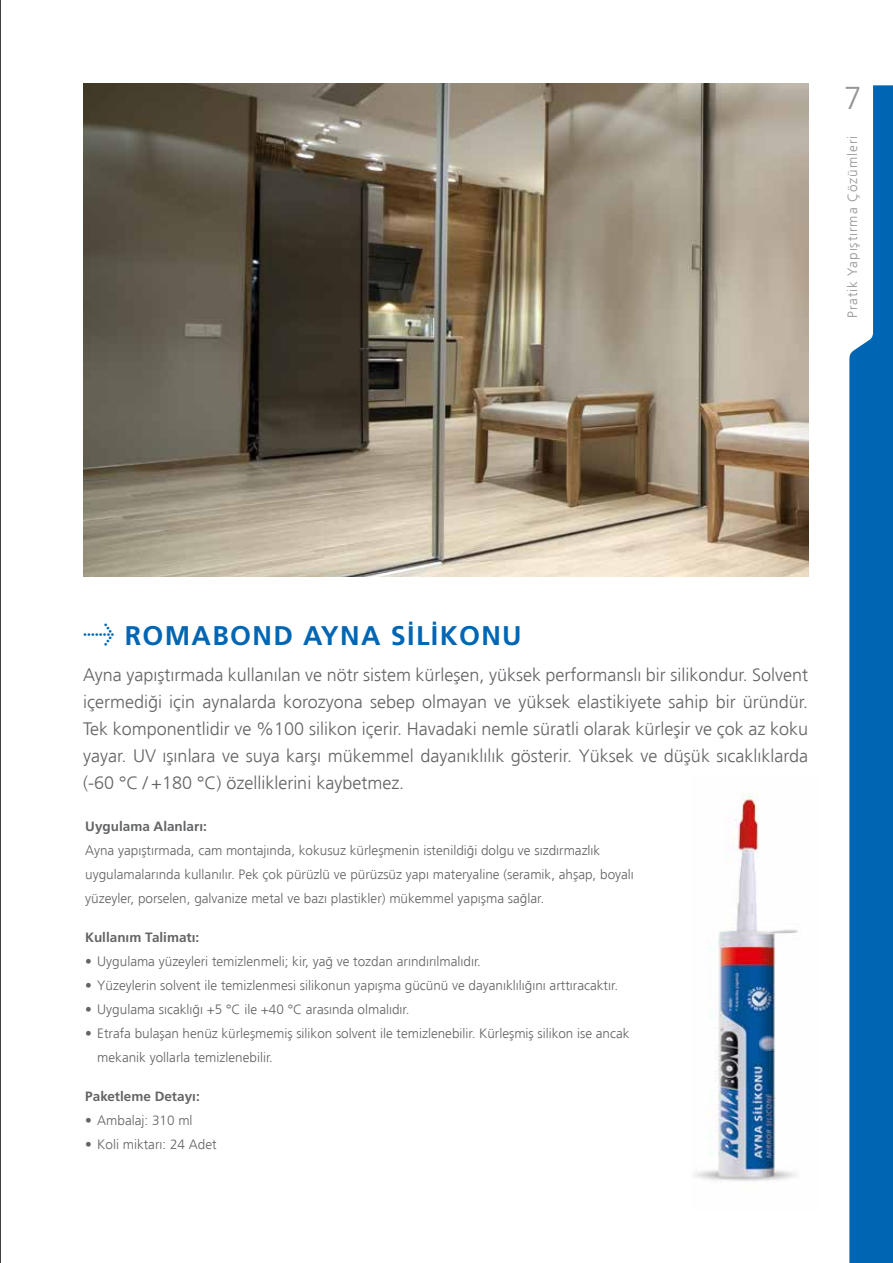
<style>
.page{position:relative;width:893px;height:1263px;background:#fff}
.page>*{position:absolute;margin:0;border:0;box-sizing:border-box;transform-origin:0 0}
.t1{font:300 31.5px "Frutiger";color:#939598}
.t2{font:27px "Frutiger Bold Tr";letter-spacing:.05em;color:#0066b3}
.t3{font:300 18px/27px "Frutiger";color:#636466;text-align:justify}
.t4{font:300 13.5px/24px "Frutiger";color:#636466}
.t5{font:13.5px "Frutiger Bold Tr";color:#636466}
.t6{font:300 13.5px "Frutiger";letter-spacing:.07em;color:#939598}
.s1{font-family:"Meta Pro"}
</style>
<div class="page">
<hr style="left:0;top:0;width:1px;height:1263px;background:#000">
<img style="left:83px;top:83px;width:725px;height:494px">
<img style="left:694px;top:793px;width:104px;height:389px">
<svg style="left:849px;top:85px;width:44px;height:1178px;background:#267dbe"></svg>
<h1 class="t1" style="left:844px;top:80px;width:19px">7</h1>
<p class="t6" style="left:845px;top:318px;width:184px;rotate:-90deg">Pratik Yapıştırma Çözümleri</p>
<h2 class="t2" style="left:83px;top:620px;width:440px"><span class="s1">→</span> ROMABOND AYNA SİLİKONU</h2>
<p class="t3" style="left:83px;top:661px;width:726px">Ayna yapıştırmada kullanılan ve nötr sistem kürleşen, yüksek performanslı bir silikondur. Solvent içermediği için aynalarda korozyona sebep olmayan ve yüksek elastikiyete sahip bir üründür.<br>Tek komponentlidir ve %100 silikon içerir. Havadaki nemle süratli olarak kürleşir ve çok az koku yayar. UV ışınlara ve suya karşı mükemmel dayanıklılık gösterir. Yüksek ve düşük sıcaklıklarda (-60 °C / +180 °C) özelliklerini kaybetmez.</p>
<p class="t5" style="left:85px;top:818px;width:123px">Uygulama Alanları:</p>
<p class="t4" style="left:85px;top:838px;width:550px">Ayna yapıştırmada, cam montajında, kokusuz kürleşmenin istenildiği dolgu ve sızdırmazlık uygulamalarında kullanılır. Pek çok pürüzlü ve pürüzsüz yapı materyaline (seramik, ahşap, boyalı yüzeyler, porselen, galvanize metal ve bazı plastikler) mükemmel yapışma sağlar.</p>
<p class="t5" style="left:85px;top:929px;width:115px">Kullanım Talimatı:</p>
<p class="t4" style="left:85px;top:949px;width:397px">• Uygulama yüzeyleri temizlenmeli; kir, yağ ve tozdan arındırılmalıdır.</p>
<p class="t4" style="left:85px;top:973px;width:534px">• Yüzeylerin solvent ile temizlenmesi silikonun yapışma gücünü ve dayanıklılığını arttıracaktır.</p>
<p class="t4" style="left:85px;top:997px;width:326px">• Uygulama sıcaklığı +5 °C ile +40 °C arasında olmalıdır.</p>
<p class="t4" style="left:97px;top:1021px;width:534px;text-indent:-12px">• Etrafa bulaşan henüz kürleşmemiş silikon solvent ile temizlenebilir. Kürleşmiş silikon ise ancak mekanik yollarla temizlenebilir.</p>
<p class="t5" style="left:85px;top:1088px;width:116px">Paketleme Detayı:</p>
<p class="t4" style="left:85px;top:1108px;width:109px">• Ambalaj: 310 ml</p>
<p class="t4" style="left:85px;top:1132px;width:133px">• Koli miktarı: 24 Adet</p>
</div>
